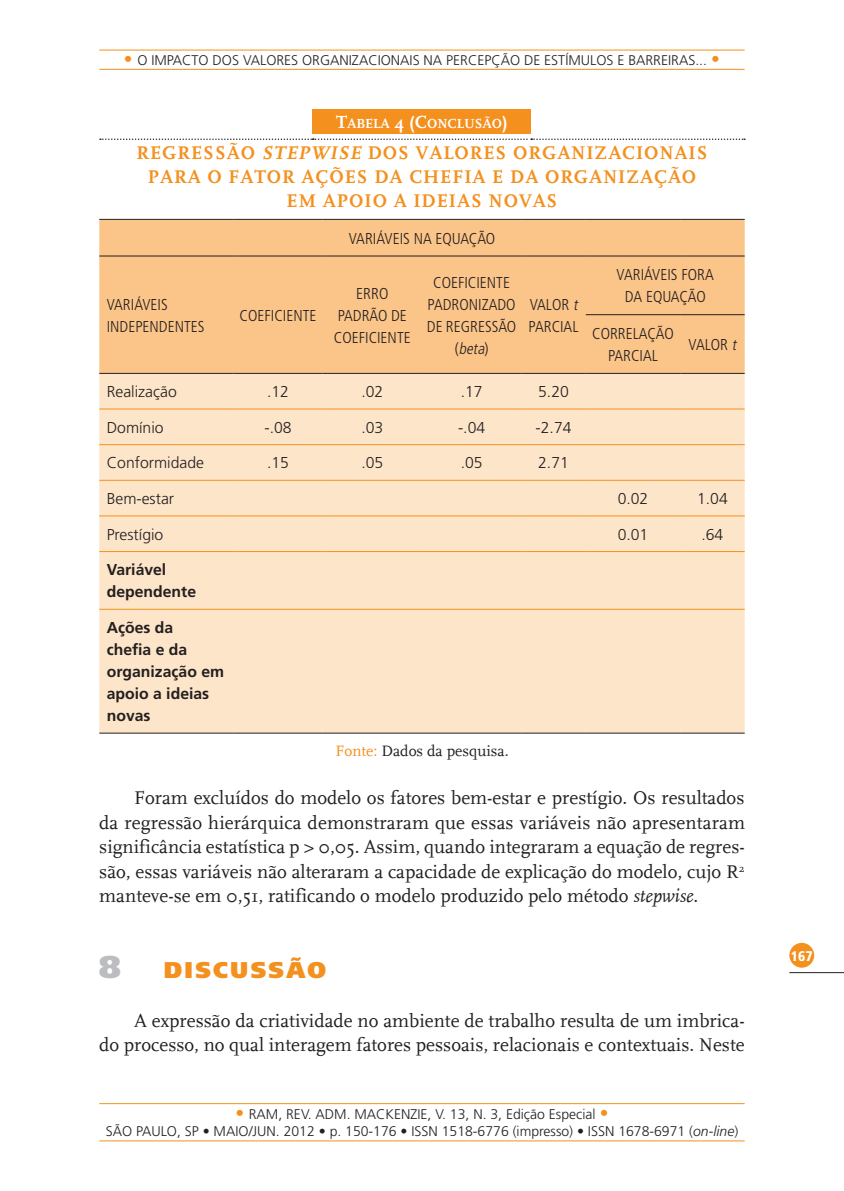
<style>
.page{position:relative;width:844px;height:1191px;background:#fff}
.page>*{position:absolute;margin:0;border:0;box-sizing:border-box;transform-origin:0 0}
.t1{font:900 31.5px "Frutiger LT Std";color:#bcbdc0}
.t2{font:900 22.75px "Frutiger LT Std";letter-spacing:.1em;color:#f4901d}
.t3{font:19.25px/24.5px "FF Scala Definitive";color:#231f20;text-align:justify}
.t4{font:700 19.25px/24.2px "FF Scala Definitiver";letter-spacing:.05em;color:#f4901d;text-align:center}
.t5{font:300 condensed 15.75px/22.1px "Frutiger LT Std";color:#231f20;text-align:center}
.t6{font:300 15.75px "Frutiger LT Std";color:#231f20}
.t7{font:700 15.75px/22.1px "Frutiger LT Std";color:#231f20}
.t8{font:15.75px "FF Scala Definitive";color:#231f20}
.t9{font:300 14px/16.8px "Frutiger LT Std";color:#231f20;text-align:center}
.t10{font:900 condensed 14px "Frutiger LT Std";color:#fff}
.t11{font:700 13.83px "FF Scala Definitiver";color:#fff}
.s1{font-size:17.5px;color:#f4901d}
.s2{font-size:18.38px}
.s3{font-style:italic}
.s4{color:#f4901d}
</style>
<div class="page">
<div style="left:789px;top:943px;width:25px;height:24px;background:#f4901d;border-radius:50%"></div>
<hr style="left:789px;top:972px;width:54px;height:1px;background:#231f20">
<hr style="left:99px;top:69px;width:645px;height:1px;background:#f4901d">
<hr style="left:99px;top:50px;width:645px;height:1px;background:#f4901d">
<hr style="left:99px;top:1140px;width:645px;height:1px;background:#f4901d">
<hr style="left:99px;top:1103px;width:645px;height:1px;background:#f4901d">
<div style="left:99px;top:220px;width:645px;height:153px;background:#fbc488"></div>
<div style="left:99px;top:374px;width:645px;height:358px;background:#fde5c9"></div>
<hr style="left:99px;top:408px;width:134px;height:1px;background:#f4901d">
<hr style="left:233px;top:408px;width:89px;height:1px;background:#f4901d">
<hr style="left:322px;top:408px;width:100px;height:1px;background:#f4901d">
<hr style="left:422px;top:408px;width:99px;height:1px;background:#f4901d">
<hr style="left:521px;top:408px;width:64px;height:1px;background:#f4901d">
<hr style="left:585px;top:408px;width:95px;height:1px;background:#f4901d">
<hr style="left:680px;top:408px;width:64px;height:1px;background:#f4901d">
<hr style="left:99px;top:444px;width:134px;height:1px;background:#f4901d">
<hr style="left:233px;top:444px;width:89px;height:1px;background:#f4901d">
<hr style="left:322px;top:444px;width:100px;height:1px;background:#f4901d">
<hr style="left:422px;top:444px;width:99px;height:1px;background:#f4901d">
<hr style="left:521px;top:444px;width:64px;height:1px;background:#f4901d">
<hr style="left:585px;top:444px;width:95px;height:1px;background:#f4901d">
<hr style="left:680px;top:444px;width:64px;height:1px;background:#f4901d">
<hr style="left:99px;top:480px;width:134px;height:1px;background:#f4901d">
<hr style="left:233px;top:480px;width:89px;height:1px;background:#f4901d">
<hr style="left:322px;top:480px;width:100px;height:1px;background:#f4901d">
<hr style="left:422px;top:480px;width:99px;height:1px;background:#f4901d">
<hr style="left:521px;top:480px;width:64px;height:1px;background:#f4901d">
<hr style="left:585px;top:480px;width:95px;height:1px;background:#f4901d">
<hr style="left:680px;top:480px;width:64px;height:1px;background:#f4901d">
<hr style="left:99px;top:515px;width:134px;height:1px;background:#f4901d">
<hr style="left:233px;top:515px;width:89px;height:1px;background:#f4901d">
<hr style="left:322px;top:515px;width:100px;height:1px;background:#f4901d">
<hr style="left:422px;top:515px;width:99px;height:1px;background:#f4901d">
<hr style="left:521px;top:515px;width:64px;height:1px;background:#f4901d">
<hr style="left:585px;top:515px;width:95px;height:1px;background:#f4901d">
<hr style="left:680px;top:515px;width:64px;height:1px;background:#f4901d">
<hr style="left:99px;top:551px;width:134px;height:1px;background:#f4901d">
<hr style="left:233px;top:551px;width:89px;height:1px;background:#f4901d">
<hr style="left:322px;top:551px;width:100px;height:1px;background:#f4901d">
<hr style="left:422px;top:551px;width:99px;height:1px;background:#f4901d">
<hr style="left:521px;top:551px;width:64px;height:1px;background:#f4901d">
<hr style="left:585px;top:551px;width:95px;height:1px;background:#f4901d">
<hr style="left:680px;top:551px;width:64px;height:1px;background:#f4901d">
<hr style="left:99px;top:609px;width:134px;height:1px;background:#f4901d">
<hr style="left:233px;top:609px;width:89px;height:1px;background:#f4901d">
<hr style="left:322px;top:609px;width:100px;height:1px;background:#f4901d">
<hr style="left:422px;top:609px;width:99px;height:1px;background:#f4901d">
<hr style="left:521px;top:609px;width:64px;height:1px;background:#f4901d">
<hr style="left:585px;top:609px;width:95px;height:1px;background:#f4901d">
<hr style="left:680px;top:609px;width:64px;height:1px;background:#f4901d">
<hr style="left:99px;top:219px;width:134px;height:1px;background:#231f20">
<hr style="left:233px;top:219px;width:89px;height:1px;background:#231f20">
<hr style="left:322px;top:219px;width:100px;height:1px;background:#231f20">
<hr style="left:422px;top:219px;width:99px;height:1px;background:#231f20">
<hr style="left:521px;top:219px;width:64px;height:1px;background:#231f20">
<hr style="left:585px;top:219px;width:95px;height:1px;background:#231f20">
<hr style="left:680px;top:219px;width:64px;height:1px;background:#231f20">
<hr style="left:99px;top:732px;width:134px;height:1px;background:#231f20">
<hr style="left:233px;top:732px;width:89px;height:1px;background:#231f20">
<hr style="left:322px;top:732px;width:100px;height:1px;background:#231f20">
<hr style="left:422px;top:732px;width:99px;height:1px;background:#231f20">
<hr style="left:521px;top:732px;width:64px;height:1px;background:#231f20">
<hr style="left:585px;top:732px;width:95px;height:1px;background:#231f20">
<hr style="left:680px;top:732px;width:64px;height:1px;background:#231f20">
<hr style="left:99px;top:255px;width:134px;height:1px;background:#231f20">
<hr style="left:233px;top:255px;width:89px;height:1px;background:#231f20">
<hr style="left:322px;top:255px;width:100px;height:1px;background:#231f20">
<hr style="left:422px;top:255px;width:99px;height:1px;background:#231f20">
<hr style="left:521px;top:255px;width:64px;height:1px;background:#231f20">
<hr style="left:585px;top:255px;width:95px;height:1px;background:#231f20">
<hr style="left:680px;top:255px;width:64px;height:1px;background:#231f20">
<hr style="left:585px;top:314px;width:95px;height:1px;background:#231f20">
<hr style="left:680px;top:314px;width:64px;height:1px;background:#231f20">
<hr style="left:99px;top:373px;width:134px;height:1px;background:#231f20">
<hr style="left:233px;top:373px;width:89px;height:1px;background:#231f20">
<hr style="left:322px;top:373px;width:100px;height:1px;background:#231f20">
<hr style="left:422px;top:373px;width:99px;height:1px;background:#231f20">
<hr style="left:521px;top:373px;width:64px;height:1px;background:#231f20">
<hr style="left:585px;top:373px;width:95px;height:1px;background:#231f20">
<hr style="left:680px;top:373px;width:64px;height:1px;background:#231f20">
<div style="left:313px;top:109px;width:218px;height:25px;background:#f4901d"></div>
<svg style="left:100px;top:138px;width:644px;height:2px"></svg>
<p class="t9" style="left:124px;top:52px;width:37px"><span class="s1">•</span>OIMPACTO</p>
<p class="t9" style="left:212px;top:52px;width:10px">DOS</p>
<p class="t9" style="left:243px;top:52px;width:9px">VALORES</p>
<p class="t9" style="left:302px;top:52px;width:37px">ORGANIZACIONAIS</p>
<p class="t9" style="left:423px;top:52px;width:31px">NA PERCEP</p>
<p class="t9" style="left:491px;top:52px;width:87px">ÇÃODEESTÍMULOS</p>
<p class="t9" style="left:617px;top:52px;width:20px">E BARREIRAS</p>
<p class="t9" style="left:695px;top:52px;width:26px">... <span class="s1">•</span></p>
<p class="t11" style="left:336px;top:116px;width:173px"><span class="s2">T</span>ABELA <span class="s2">4 (C</span>ONCLUSÃO<span class="s2">)</span></p>
<p class="t4" style="left:136px;top:140px;width:572px">REGRESSÃO <span class="s3">STEPWISE</span> DOS VALORES ORGANIZACIONAIS<br>PARA O FATOR AÇÕES DA CHEFIA E DA ORGANIZAÇÃO<br>EM APOIO A IDEIAS NOVAS</p>
<p class="t5" style="left:107px;top:293px;width:99px;text-align:left">VARIÁVEIS<br>INDEPENDENTES</p>
<p class="t5" style="left:239px;top:304px;width:78px">COEFICIENTE</p>
<p class="t5" style="left:349px;top:227px;width:148px">VARIÁVEIS NA EQUAÇÃO</p>
<p class="t5" style="left:334px;top:282px;width:78px">ERR O<br>PADRÃO DE<br>COEFICIENTE</p>
<p class="t5" style="left:427px;top:271px;width:91px">COEFICIENTE<br>PADRONIZADO<br>DE REGRESSÃO ( <span class="s3">beta</span>)</p>
<p class="t5" style="left:528px;top:293px;width:54px;text-align:left">VALOR <span class="s3">t<br></span>PARCIAL</p>
<p class="t5" style="left:616px;top:264px;width:99px">VARIÁVEIS FORA<br>DA EQUAÇÃO</p>
<p class="t5" style="left:592px;top:323px;width:83px">CORRELAÇÃO<br>PARCIAL</p>
<p class="t5" style="left:688px;top:334px;width:52px">VALOR <span class="s3">t</span></p>
<p class="t6" style="left:107px;top:383px;width:71px">REALIZAÇÃO</p>
<p class="t6" style="left:267px;top:383px;width:23px">.12</p>
<p class="t6" style="left:361px;top:383px;width:23px">.02</p>
<p class="t6" style="left:460px;top:383px;width:23px">.17</p>
<p class="t6" style="left:538px;top:383px;width:32px">5.20</p>
<p class="t6" style="left:107px;top:418px;width:58px">DOMÍNIO</p>
<p class="t6" style="left:264px;top:418px;width:29px">-.08</p>
<p class="t6" style="left:361px;top:418px;width:23px">.03</p>
<p class="t6" style="left:458px;top:418px;width:29px">-.04</p>
<p class="t6" style="left:535px;top:418px;width:37px">-2.74</p>
<p class="t6" style="left:107px;top:454px;width:99px">CONFORMIDADE</p>
<p class="t6" style="left:267px;top:454px;width:23px">.15</p>
<p class="t6" style="left:361px;top:454px;width:23px">.05</p>
<p class="t6" style="left:460px;top:454px;width:23px">.05</p>
<p class="t6" style="left:538px;top:454px;width:32px">2.71</p>
<p class="t6" style="left:107px;top:489px;width:69px">BEM-ESTAR</p>
<p class="t6" style="left:617px;top:489px;width:32px">0.02</p>
<p class="t6" style="left:697px;top:489px;width:32px">1.04</p>
<p class="t6" style="left:107px;top:525px;width:58px">PRESTÍGIO</p>
<p class="t6" style="left:617px;top:525px;width:32px">0.01</p>
<p class="t6" style="left:701px;top:525px;width:23px">.64</p>
<p class="t7" style="left:107px;top:559px;width:91px">Variável dependente</p>
<p class="t7" style="left:107px;top:616px;width:119px">Ações da<br>chefia e da organização em apoio a ideias novas</p>
<p class="t8" style="left:335px;top:742px;width:175px"><span class="s4">Fonte:</span> Dados da pesquisa.</p>
<p class="t3" style="left:99px;top:786px;width:647px;text-indent:35px">Foram excluídos do modelo os fatores bem-estar e prestígio. Os resultados da regressão hierárquica demonstraram que essas variáveis não apresentaram significância estatística p &gt; 0,05. Assim, quando integraram a equação de regres&shy;são, essas variáveis não alteraram a capacidade de explicação do modelo, cujo R<sup>2 </sup>manteve-se em 0,51, ratificando o modelo produzido pelo método <span class="s3">stepwise</span>.</p>
<h1 class="t1" style="left:99px;top:947px;width:23px">8</h1>
<p class="t2" style="left:164px;top:955px;width:164px">DISCUSSÃO</p>
<p class="t3" style="left:99px;top:1008px;width:646px;text-align:right">A expressão da criatividade no ambiente de trabalho resulta de um imbrica-<br>do processo, no qual interagem fatores pessoais, relacionais e contextuais. Neste</p>
<p class="t9" style="left:106px;top:1106px;width:634px"><span class="s1">•</span> RAM, REV. ADM. MACKENZIE, V. 13, N. 3, EDIÇÃO ESPECIAL <span class="s1">•<br></span>SÃO PAULO, SP • MAIO/JUN. 2012 • P. 150-176 • ISSN 1518-6776 (IMPRESSO) • ISSN 1678-6971 (<span class="s3">on-line</span>)</p>
<p class="t10" style="left:790px;top:947px;width:23px">167</p>
</div>
